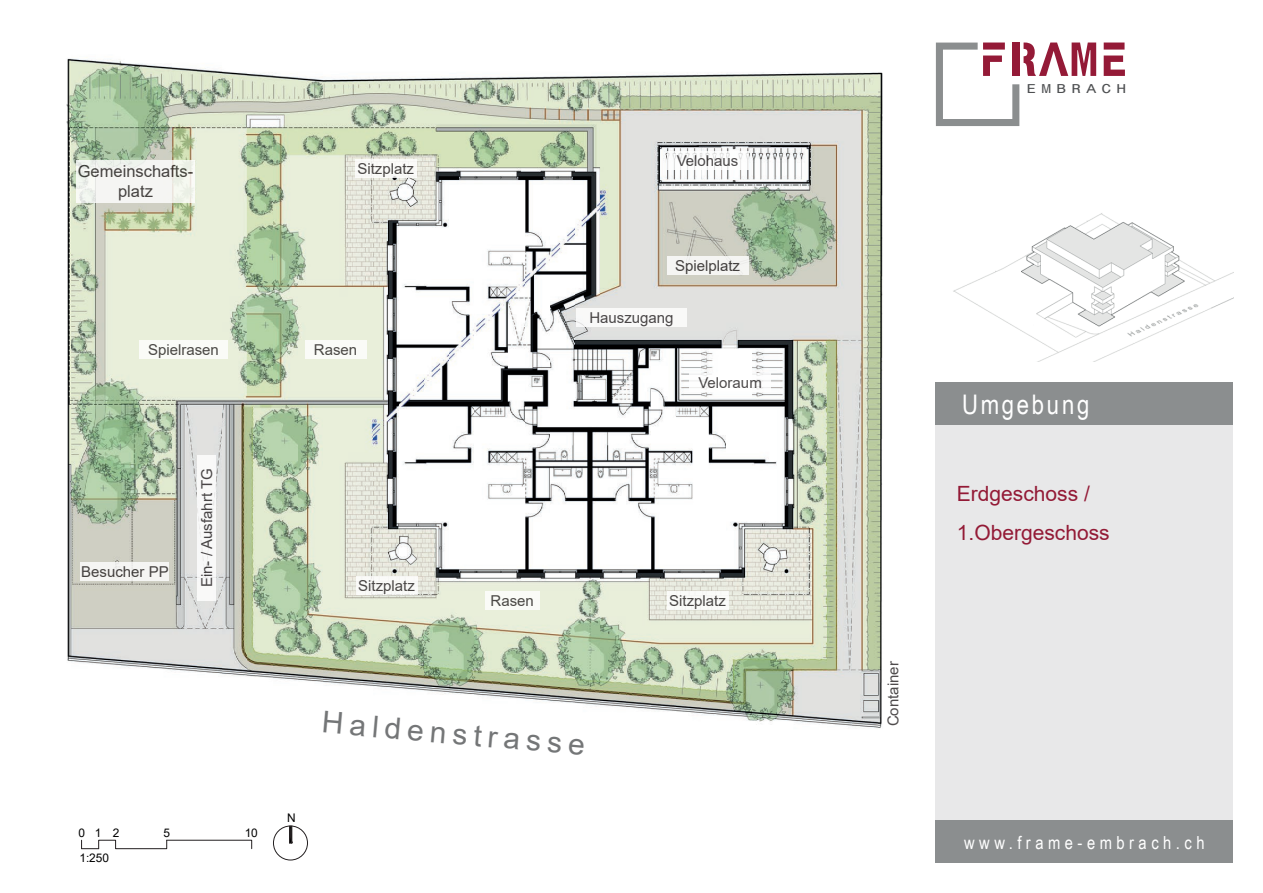
<style>
.page{position:relative;width:1263px;height:893px;background:#fff}
.page>*{position:absolute;margin:0;border:0;box-sizing:border-box;transform-origin:0 0}
.t1{font:30px "Arial";color:#525456}
.t2{font:27px "Arial Narrow";letter-spacing:.1em;color:#fff}
.t3{font:21px/39px "Arial";color:#931a36}
.t4{font:18px "Arial Narrow";letter-spacing:.25em;color:#fff}
.t5{font:16.5px/19.8px "Arial";color:#231f20;text-align:center}
.t6{font:15px "Arial";color:#231f20}
.t7{font:12.9px "Monospace 821 BT";letter-spacing:.32em;color:#4d4f51;scale:1.27 1}
.t8{font:11.85px "Arial";color:#000001}
</style>
<div class="page">
<div style="left:935px;top:425px;width:298px;height:396px;background:#e8e8e9"></div>
<div style="left:935px;top:821px;width:298px;height:42px;background:#8b8e8f"></div>
<img style="left:953px;top:213px;width:280px;height:148px">
<div style="left:935px;top:383px;width:298px;height:42px;background:#8b8e8f"></div>
<img style="left:66px;top:57px;width:817px;height:671px">
<svg style="left:1104px;top:43px;width:21px;height:33px"></svg>
<svg style="left:936px;top:43px;width:160px;height:83px"></svg>
<svg style="left:289px;top:825px;width:4px;height:19px"></svg>
<div style="left:273px;top:826px;width:35px;height:34px;border:1px solid #231f20;border-radius:50%"></div>
<svg style="left:81px;top:840px;width:171px;height:9px"></svg>
<svg style="left:308px;top:699px;width:291px;height:29px"></svg>
<div style="left:485px;top:591px;width:55px;height:19px;background:#fafbf7"></div>
<div style="left:667px;top:591px;width:61px;height:19px;background:#fafaf8"></div>
<div style="left:356px;top:576px;width:61px;height:18px;background:#f9faf7"></div>
<div style="left:355px;top:160px;width:61px;height:18px;background:#f9f9f7"></div>
<div style="left:305px;top:340px;width:61px;height:18px;background:#fafbf7"></div>
<div style="left:139px;top:340px;width:88px;height:18px;background:#fafbf7"></div>
<div style="left:81px;top:563px;width:88px;height:18px;background:#f5f5f3"></div>
<div style="left:667px;top:256px;width:81px;height:18px;background:#f5f5f3"></div>
<svg style="left:667px;top:151px;width:81px;height:18px"></svg>
<div style="left:689px;top:374px;width:82px;height:18px;background:#fff"></div>
<div style="left:576px;top:309px;width:111px;height:18px;background:#f9f9f8"></div>
<div style="left:198px;top:455px;width:18px;height:145px;background:#f8f9f8"></div>
<div style="left:77px;top:160px;width:118px;height:42px;background:linear-gradient(to right,#f1f2f0,#f4f5f0)"></div>
<p class="t5" style="left:78px;top:161px;width:117px">Gemeinschafts&shy;platz</p>
<p class="t6" style="left:357px;top:159px;width:58px">Sitzplatz</p>
<p class="t6" style="left:148px;top:339px;width:72px">Spielrasen</p>
<p class="t6" style="left:314px;top:339px;width:45px">Rasen</p>
<p class="t6" style="left:81px;top:562px;width:89px">Besucher PP</p>
<p class="t6" style="left:197px;top:587px;width:120px;rotate:-90deg">Ein- / Ausfahrt TG</p>
<p class="t6" style="left:358px;top:575px;width:58px">Sitzplatz</p>
<p class="t6" style="left:677px;top:150px;width:63px">Velohaus</p>
<p class="t6" style="left:675px;top:255px;width:67px">Spielplatz</p>
<p class="t6" style="left:589px;top:308px;width:86px">Hauszugang</p>
<p class="t6" style="left:698px;top:373px;width:65px">Veloraum</p>
<p class="t6" style="left:491px;top:590px;width:45px">Rasen</p>
<p class="t6" style="left:669px;top:590px;width:58px">Sitzplatz</p>
<p class="t8" style="left:79px;top:825px;width:42px">012</p>
<p class="t8" style="left:164px;top:824px;width:8px">5</p>
<p class="t8" style="left:79px;top:850px;width:31px">1:250</p>
<p class="t8" style="left:245px;top:825px;width:15px">10</p>
<p class="t8" style="left:287px;top:809px;width:10px">N</p>
<h1 class="t1" style="left:324px;top:701px;width:265px;rotate:5deg">Haldenstrasse</h1>
<p class="t7" style="left:1026px;top:81px;width:80px">EMBRACH</p>
<p class="t6" style="left:883px;top:726px;width:67px;rotate:-90deg">Container</p>
<h2 class="t2" style="left:962px;top:384px;width:129px">Umgebung</h2>
<h3 class="t3" style="left:957px;top:474px;width:154px">Erdgeschoss /<br>1.Obergeschoss</h3>
<p class="t4" style="left:964px;top:829px;width:242px">www.frame-embrach.ch</p>
</div>
